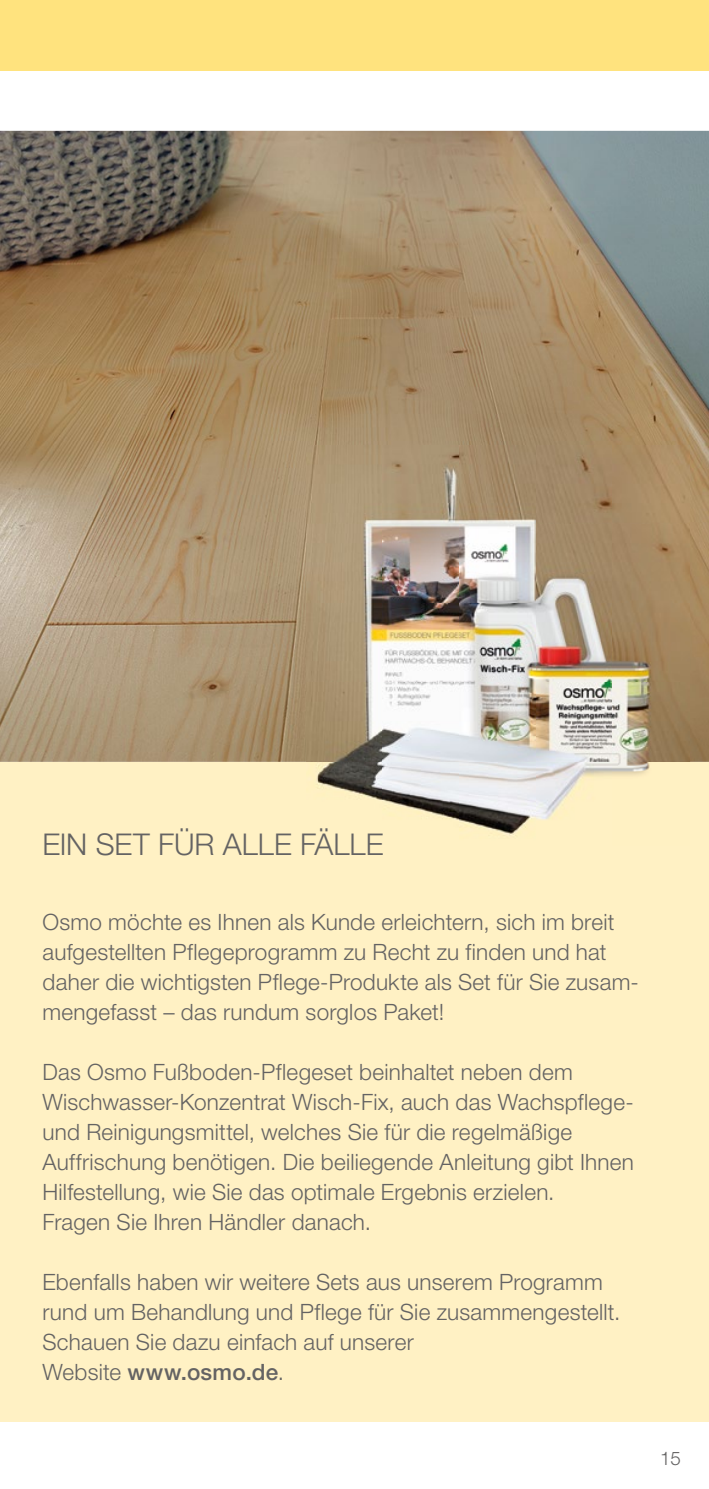
<style>
.page{position:relative;width:709px;height:1489px;background:#fff}
.page>*{position:absolute;margin:0;border:0;box-sizing:border-box;transform-origin:0 0}
.t1{font:300 30px "Helvetica Neue";color:#646363}
.t2{font:300 22.5px/30px "Helvetica Neue";letter-spacing:.01em;color:#646363}
.t3{font:300 18.75px "Helvetica Neue";color:#646363}
.s1{font-weight:500}
</style>
<div class="page">
<div style="left:0;top:0;width:709px;height:71px;background:#ffe37e"></div>
<div style="left:0;top:761px;width:709px;height:660px;background:#fff1c4"></div>
<img style="left:0;top:131px;width:709px;height:630px">
<img style="left:306px;top:445px;width:383px;height:390px">
<h1 class="t1" style="left:43px;top:826px;width:342px">EIN SET FÜR ALLE FÄLLE</h1>
<p class="t2" style="left:43px;top:906px;width:598px">Osmo möchte es Ihnen als Kunde erleichtern, sich im breit aufgestellten Pflegeprogramm zu Recht zu finden und hat daher die wichtigsten Pflege-Produkte als Set für Sie zusam&shy;mengefasst – das rundum sorglos Paket!</p>
<p class="t2" style="left:43px;top:1056px;width:593px">Das Osmo Fußboden-Pflegeset beinhaltet neben dem Wischwasser-Konzentrat Wisch-Fix, auch das Wachspflege&shy;und Reinigungsmittel, welches Sie für die regelmäßige Auffrischung benötigen. Die beiliegende Anleitung gibt Ihnen Hilfestellung, wie Sie das optimale Ergebnis erzielen.<br>Fragen Sie Ihren Händler danach.</p>
<p class="t2" style="left:43px;top:1266px;width:579px">Ebenfalls haben wir weitere Sets aus unserem Programm rund um Behandlung und Pflege für Sie zusammengestellt.<br>Schauen Sie dazu einfach auf unserer<br>Website <span class="s1">www.osmo.de</span>.</p>
<p class="t3" style="left:660px;top:1446px;width:22px">15</p>
</div>
